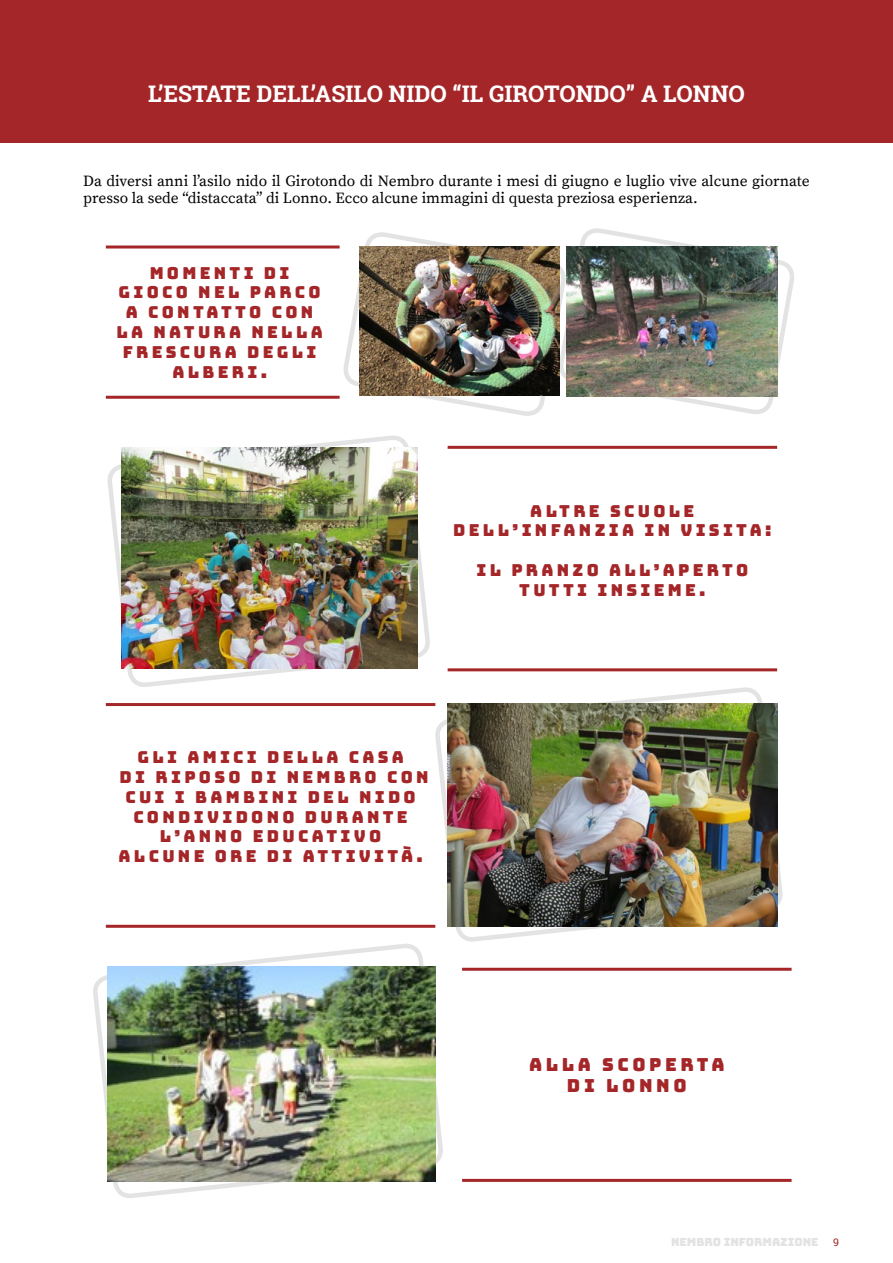
<style>
.page{position:relative;width:893px;height:1263px;background:#fff}
.page>*{position:absolute;margin:0;border:0;box-sizing:border-box;transform-origin:0 0}
.t1{font:700 23.1px "Roboto Slab";color:#fff}
.t2{font:18px/21.6px "Bungee";letter-spacing:.2em;color:#a42628;text-align:center}
.t3{font:16.5px/19.8px "Bungee";letter-spacing:.2em;color:#a42628;text-align:center}
.t4{font:15.45px/17px "Source Serif Pro";color:#000}
.t5{font:11.25px "Bungee";color:#e3e3e3}
.t6{font:10.5px "Roboto Slab";color:#a42628}
</style>
<div class="page">
<div style="left:0;top:0;width:893px;height:142px;background:#a42628"></div>
<svg style="left:108px;top:436px;width:321px;height:271px"></svg>
<svg style="left:343px;top:232px;width:202px;height:184px"></svg>
<svg style="left:559px;top:228px;width:235px;height:186px"></svg>
<svg style="left:436px;top:688px;width:346px;height:280px"></svg>
<svg style="left:94px;top:874px;width:348px;height:324px"></svg>
<img style="left:360px;top:246px;width:199px;height:150px">
<img style="left:567px;top:246px;width:210px;height:150px">
<img style="left:122px;top:447px;width:295px;height:222px">
<img style="left:448px;top:704px;width:329px;height:222px">
<img style="left:108px;top:966px;width:327px;height:215px">
<hr style="left:106px;top:245px;width:234px;height:3px;background:#a42628">
<hr style="left:448px;top:446px;width:329px;height:3px;background:#a42628">
<hr style="left:106px;top:703px;width:329px;height:3px;background:#a42628">
<hr style="left:462px;top:968px;width:330px;height:3px;background:#a42628">
<hr style="left:106px;top:396px;width:234px;height:3px;background:#a42628">
<hr style="left:448px;top:668px;width:329px;height:3px;background:#a42628">
<hr style="left:106px;top:925px;width:329px;height:3px;background:#a42628">
<hr style="left:462px;top:1179px;width:330px;height:3px;background:#a42628">
<h1 class="t1" style="left:148px;top:78px;width:598px">L’ESTATE DELL’ASILO NIDO “IL GIROTONDO” A LONNO</h1>
<p class="t4" style="left:83px;top:173px;width:728px">Da diversi anni l’asilo nido il Girotondo di Nembro durante i mesi di giugno e luglio vive alcune giornate presso la sede “distaccata” di Lonno. Ecco alcune immagini di questa preziosa esperienza.</p>
<p class="t3" style="left:116px;top:263px;width:208px">MOMENTI DI<br>GIOCO NEL PARCO<br>A CONTATTO CON<br>LA NATURA NELLA<br>FRESCURA DEGLI<br>ALBERI.</p>
<p class="t3" style="left:453px;top:501px;width:320px">ALTRE SCUOLE<br>DELL’INFANZIA IN VISITA:</p>
<p class="t3" style="left:476px;top:560px;width:273px">IL PRANZO ALL’APERTO<br>TUTTI INSIEME.</p>
<p class="t3" style="left:119px;top:747px;width:311px">GLI AMICI DELLA CASA<br>DI RIPOSO DI NEMBRO CON<br>CUI I BAMBINI DEL NIDO<br>CONDIVIDONO DURANTE<br>L’ANNO EDUCATIVO<br>ALCUNE ORE DI ATTIVITÀ.</p>
<p class="t2" style="left:529px;top:1054px;width:197px">ALLA SCOPERTA<br>DI LONNO</p>
<p class="t5" style="left:671px;top:1235px;width:149px">NEMBRO INFORMAZIONE</p>
<p class="t6" style="left:833px;top:1235px;width:7px">9</p>
</div>
